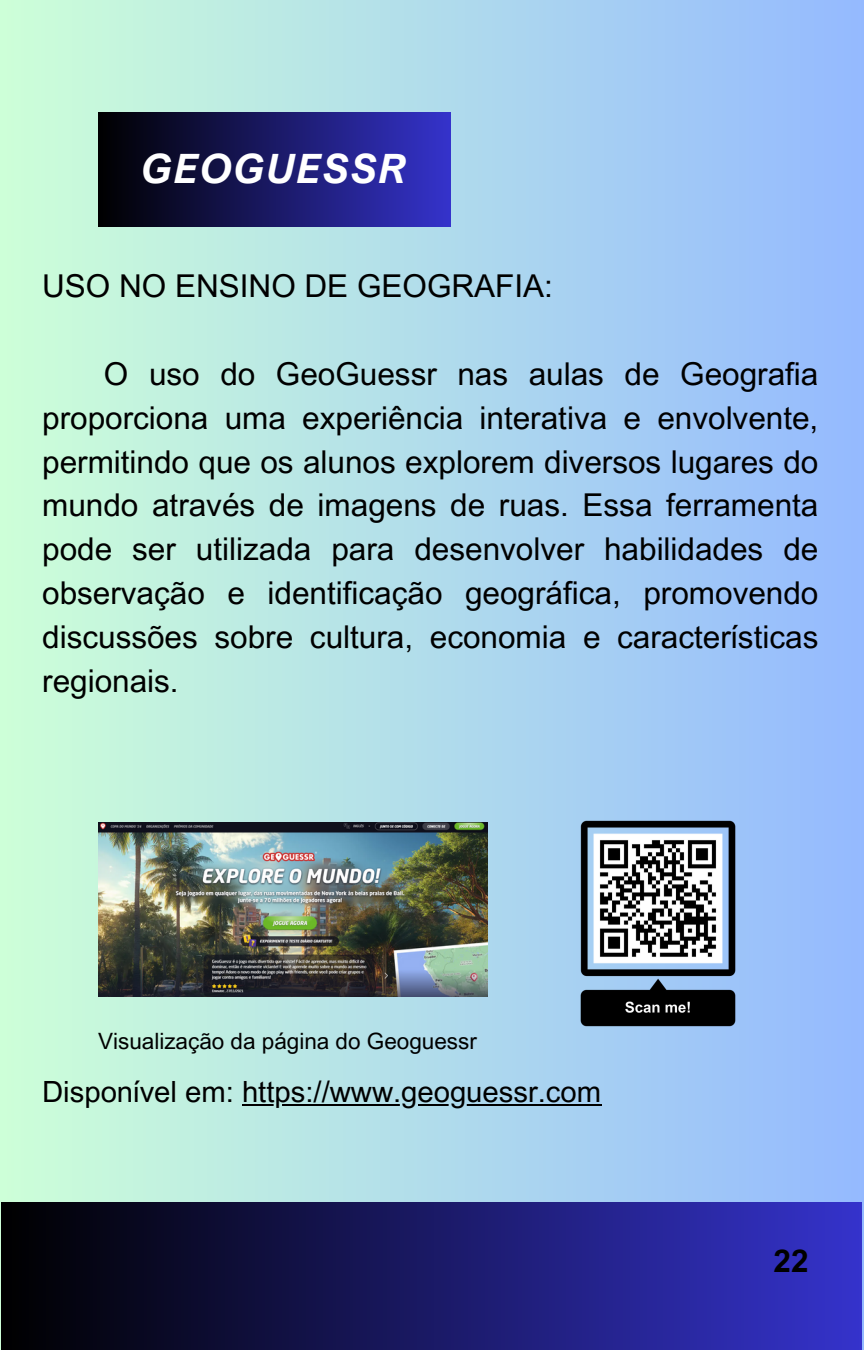
<style>
.page{position:relative;width:864px;height:1350px;background:#fff}
.page>*{position:absolute;margin:0;border:0;box-sizing:border-box;transform-origin:0 0}
.t1{font:italic 700 40.5px "Arial Nova";letter-spacing:.04em;color:#fff}
.t2{font:31.5px/43.9px "Arial MT Pro";color:#000;text-align:justify}
.t3{font:700 31.5px "Arial MT Pro";color:#000}
.t4{font:29.25px "Arial MT Pro";color:#000}
.t5{font:22.5px "Arial MT Pro";color:#000}
</style>
<div class="page">
<div style="left:0;top:0;width:864px;height:1350px;background:linear-gradient(to right,#ccfed7,#94b9ff)"></div>
<div style="left:2px;top:1203px;width:860px;height:147px;background:linear-gradient(to right,#000,#3533cb)"></div>
<div style="left:98px;top:112px;width:352px;height:115px;background:linear-gradient(to right,#000,#3432ca)"></div>
<img style="left:98px;top:822px;width:390px;height:174px">
<img style="left:575px;top:815px;width:166px;height:216px">
<hr style="left:242px;top:1104px;width:359px;height:1px;background:#000">
<h3 class="t1" style="left:142px;top:144px;width:266px">GEOGUESSR</h3>
<h3 class="t2" style="left:42px;top:268px;width:512px">USO NO ENSINO DE GEOGRAFIA:</h3>
<p class="t2" style="left:42px;top:356px;width:778px;text-indent:62px">O uso do GeoGuessr nas aulas de Geografia proporciona uma experiência interativa e envolvente, permitindo que os alunos explorem diversos lugares do mundo através de imagens de ruas. Essa ferramenta pode ser utilizada para desenvolver habilidades de observação e identificação geográfica, promovendo discussões sobre cultura, economia e características regionais.</p>
<p class="t5" style="left:98px;top:1032px;width:380px">Visualização da página do Geoguessr</p>
<p class="t4" style="left:42px;top:1081px;width:561px">Disponível em: https://www.geoguessr.com</p>
<p class="t3" style="left:774px;top:1249px;width:37px">22</p>
</div>
